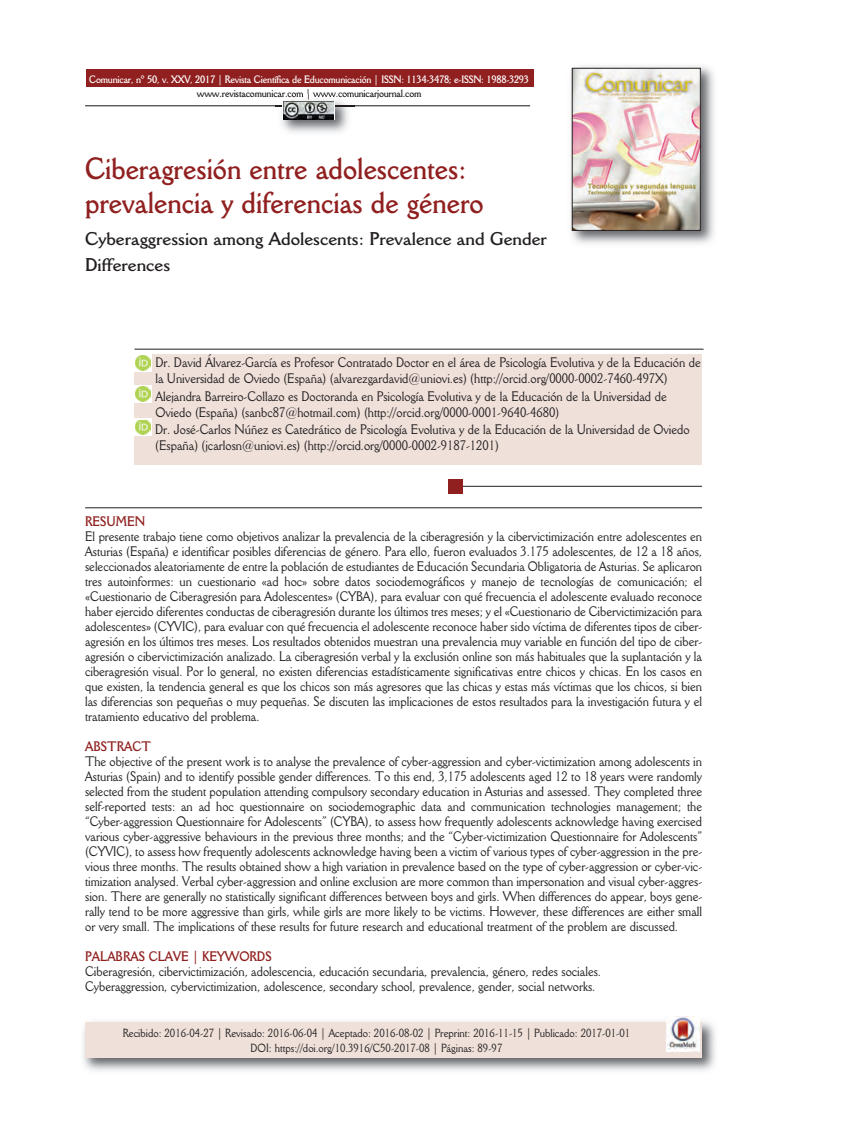
<style>
.page{position:relative;width:851px;height:1127px;background:#fff}
.page>*{position:absolute;margin:0;border:0;box-sizing:border-box;transform-origin:0 0}
.t1{font:700 30px/34.5px "Della Robbia BT";color:#90201f;scale:.9 1}
.t2{font:700 18px/26px "Della Robbia BT";color:#231f20}
.t3{font:13.5px/15px "Della Robbia BT";color:#231f20;scale:.9 1}
.t4{font:700 13.5px "Della Robbia BT";color:#90201f;scale:.9 1}
.t5{font:11.55px/15px "Della Robbia BT";color:#231f20;text-align:center;scale:.9 1}
.t6{font:700 10.5px "Della Robbia BT";letter-spacing:-.02em;color:#fff;scale:.9 1}
.t7{font:700 10.5px "Della Robbia BT";letter-spacing:-.02em;color:#231f20;scale:.9 1}
</style>
<div class="page">
<hr style="left:85px;top:105px;width:445px;height:1px;background:#231f20">
<div style="left:86px;top:70px;width:447px;height:17px;background:#90201f"></div>
<div style="left:134px;top:354px;width:568px;height:111px;background:#efe1da"></div>
<img style="left:83px;top:1021px;width:632px;height:50px">
<div style="left:85px;top:1022px;width:617px;height:36px;background:#efe1da"></div>
<img style="left:571px;top:66px;width:143px;height:178px">
<img style="left:574px;top:70px;width:124px;height:159px">
<div style="left:572px;top:68px;width:128px;height:163px;border:1px solid #231f20"></div>
<hr style="left:134px;top:349px;width:569px;height:1px;background:#231f20">
<hr style="left:85px;top:507px;width:617px;height:1px;background:#231f20">
<hr style="left:460px;top:486px;width:242px;height:1px;background:#231f20">
<img style="left:666px;top:1016px;width:33px;height:35px">
<div style="left:447px;top:479px;width:15px;height:14px;background:#90201f"></div>
<svg style="left:134px;top:354px;width:18px;height:18px"></svg>
<img style="left:136px;top:356px;width:14px;height:14px">
<svg style="left:134px;top:385px;width:18px;height:18px"></svg>
<img style="left:136px;top:387px;width:14px;height:15px">
<svg style="left:134px;top:419px;width:18px;height:17px"></svg>
<img style="left:136px;top:420px;width:14px;height:15px">
<img style="left:275px;top:94px;width:80px;height:39px">
<img style="left:275px;top:105px;width:80px;height:1px">
<svg style="left:282px;top:101px;width:53px;height:19px"></svg>
<img style="left:283px;top:102px;width:50px;height:17px">
<p class="t6" style="left:89px;top:73px;width:490px">Comunicar, nº 50, v. XXV, 2017 | Revista Científica de Educomunicación | ISSN: 1134-3478; e-ISSN: 1988-3293</p>
<p class="t7" style="left:197px;top:87px;width:251px">www.revistacomunicar.com | www.comunicarjournal.com</p>
<h1 class="t1" style="left:85px;top:151px;width:444px">Ciberagresión entre adolescentes: prevalencia y diferencias de género</h1>
<h2 class="t2" style="left:85px;top:225px;width:463px">Cyberaggression among Adolescents: Prevalence and Gender<br>Differences</h2>
<p class="t3" style="left:155px;top:355px;width:607px;line-height:15.8px">dr. david Álvarez-garcía es profesor Contratado doctor en el área de psicología evolutiva y de la educación de la universidad de oviedo (españa) (alvarezgardavid@uniovi.es) (http://orcid.org/0000-0002-7460-497x)</p>
<p class="t3" style="left:155px;top:388px;width:569px;line-height:15.8px">alejandra barreiro-Collazo es doctoranda en psicología evolutiva y de la educación de la universidad de oviedo (españa) (sanbc87@hotmail.com) (http://orcid.org/0000-0001-9640-4680)</p>
<p class="t3" style="left:155px;top:422px;width:595px;line-height:15.8px">dr. José-Carlos núñez es Catedrático de psicología evolutiva y de la educación de la universidad de oviedo (españa) (jcarlosn@uniovi.es) (http://orcid.org/0000-0002-9187-1201)</p>
<p class="t4" style="left:85px;top:513px;width:68px">RESUMEN</p>
<p class="t3" style="left:85px;top:528px;width:687px;text-align:justify">el presente trabajo tiene como objetivos analizar la prevalencia de la ciberagresión y la cibervictimización entre adolescentes en asturias (españa) e identificar posibles diferencias de género. para ello, fueron evaluados 3.175 adolescentes, de 12 a 18 años, seleccionados aleatoriamente de entre la población de estudiantes de educación secundaria obligatoria de asturias. se aplicaron tres autoinformes: un cuestionario «ad hoc» sobre datos sociodemográficos y manejo de tecnologías de comunicación; el «Cuestionario de Ciberagresión para adolescentes» (CYba), para evaluar con qué frecuencia el adolescente evaluado reconoce haber ejercido diferentes conductas de ciberagresión durante los últimos tres meses; y el «Cuestionario de Cibervictimización para adolescentes» (CYviC), para evaluar con qué frecuencia el adolescente reconoce haber sido víctima de diferentes tipos de ciber - agresión en los últimos tres meses. los resultados obtenidos muestran una prevalencia muy variable en función del tipo de ciber - agresión o cibervictimización analizado. la ciberagresión verbal y la exclusión online son más habituales que la suplantación y la ciberagresión visual. por lo general, no existen diferencias estadísticamente significativas entre chicos y chicas. en los casos en que existen, la tendencia general es que los chicos son más agresores que las chicas y estas más víctimas que los chicos, si bien las diferencias son pequeñas o muy pequeñas. se discuten las implicaciones de estos resultados para la investigación futura y el tratamiento educativo del problema.</p>
<p class="t4" style="left:85px;top:738px;width:75px">ABSTRACT</p>
<p class="t3" style="left:85px;top:753px;width:687px;text-align:justify">the objective of the present work is to analyse the prevalence of cyber-aggression and cyber-victimization among adolescents in asturias (spain) and to identify possible gender differences. to this end, 3,175 adolescents aged 12 to 18 years were randomly selected from the student population attending compulsory secondary education in asturias and assessed. they completed three self-reported tests: an ad hoc questionnaire on sociodemographic data and communication technologies management; the “Cyber-aggression Questionnaire for adolescents” (CYba), to assess how frequently adolescents acknowledge having exercised various cyber-aggressive behaviours in the previous three months; and the “Cyber-victimization Questionnaire for adolescents” (CYviC), to assess how frequently adolescents acknowledge having been a victim of various types of cyber-aggression in the pre&shy;vious three months. the results obtained show a high variation in prevalence based on the type of cyber-aggression or cyber-vic&shy;timization analysed. verbal cyber-aggression and online exclusion are more common than impersonation and visual cyber-aggres&shy;sion. there are generally no statistically significant differences between boys and girls. When differences do appear, boys gene&shy;rally tend to be more aggressive than girls, while girls are more likely to be victims. however, these differences are either small or very small. the implications of these results for future research and educational treatment of the problem are discussed.</p>
<p class="t4" style="left:85px;top:948px;width:209px">PALABRAS CLAVE | KEYWORDS</p>
<p class="t3" style="left:85px;top:963px;width:574px">Ciberagresión, cibervictimización, adolescencia, educación secundaria, prevalencia, género, redes sociales.<br>Cyberaggression, cybervictimization, adolescence, secondary school, prevalence, gender, social networks.</p>
<p class="t5" style="left:123px;top:1025px;width:565px">recibido: 2016-04-27 | revisado: 2016-06-04 | aceptado: 2016-08-02 | preprint: 2016-11-15 | publicado: 2017-01-01 doi: https://doi.org/10.3916/C50-2017-08 | páginas: 89-97</p>
</div>
